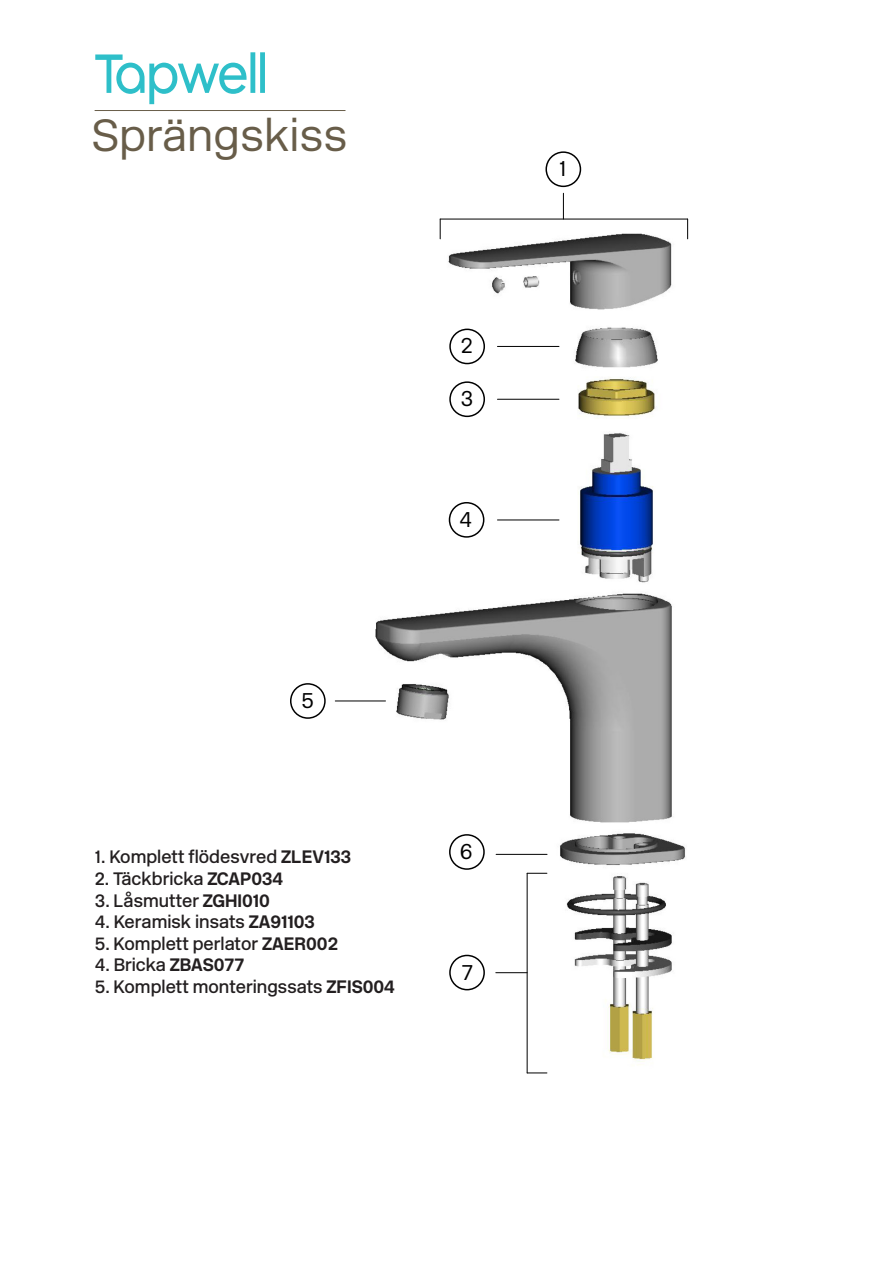
<style>
.page{position:relative;width:893px;height:1263px;background:#fff}
.page>*{position:absolute;margin:0;border:0;box-sizing:border-box;transform-origin:0 0}
.t1{font:300 45px "New Rail Alphabet";color:#685d49}
.t2{font:300 21.6px "New Rail Alphabet";color:#000}
.t3{font:500 18px "New Rail Alphabet";color:#231f20}
.s1{font-weight:700}
</style>
<div class="page">
<img style="left:359px;top:218px;width:330px;height:856px">
<div style="left:545px;top:151px;width:36px;height:36px;border:2px solid #000;border-radius:50%"></div>
<div style="left:449px;top:834px;width:36px;height:36px;border:2px solid #000;border-radius:50%"></div>
<div style="left:449px;top:502px;width:35px;height:36px;border:2px solid #000;border-radius:50%"></div>
<div style="left:449px;top:955px;width:36px;height:35px;border:2px solid #000;border-radius:50%"></div>
<div style="left:290px;top:683px;width:36px;height:36px;border:2px solid #000;border-radius:50%"></div>
<svg style="left:440px;top:220px;width:1px;height:19px"></svg>
<svg style="left:687px;top:220px;width:1px;height:19px"></svg>
<hr style="left:440px;top:219px;width:248px;height:1px;background:#000">
<svg style="left:563px;top:193px;width:1px;height:26px"></svg>
<hr style="left:335px;top:701px;width:50px;height:1px;background:#000">
<hr style="left:497px;top:520px;width:62px;height:1px;background:#000">
<hr style="left:496px;top:854px;width:51px;height:1px;background:#000">
<svg style="left:528px;top:873px;width:19px;height:1px"></svg>
<svg style="left:528px;top:1072px;width:19px;height:1px"></svg>
<hr style="left:527px;top:873px;width:1px;height:200px;background:#000">
<hr style="left:496px;top:972px;width:31px;height:1px;background:#000">
<div style="left:449px;top:329px;width:36px;height:35px;border:2px solid #000;border-radius:50%"></div>
<hr style="left:497px;top:346px;width:62px;height:1px;background:#000">
<div style="left:449px;top:381px;width:36px;height:36px;border:2px solid #000;border-radius:50%"></div>
<hr style="left:497px;top:399px;width:62px;height:1px;background:#000">
<hr style="left:95px;top:110px;width:250px;height:1px;background:#695e4a">
<svg style="left:95px;top:52px;width:170px;height:52px"></svg>
<p class="t1" style="left:91px;top:105px;width:258px">Sprängskiss</p>
<p class="t2" style="left:461px;top:332px;width:13px">2</p>
<p class="t2" style="left:461px;top:384px;width:14px">3</p>
<p class="t2" style="left:460px;top:505px;width:14px">4</p>
<p class="t2" style="left:302px;top:686px;width:14px">5</p>
<p class="t3" style="left:95px;top:845px;width:258px">1. Komplett flödesvred <span class="s1">ZLEV133</span></p>
<p class="t3" style="left:95px;top:867px;width:190px">2. Täckbricka <span class="s1">ZCAP034</span></p>
<p class="t3" style="left:95px;top:888px;width:177px">3. Låsmutter <span class="s1">ZGHI010</span></p>
<p class="t3" style="left:95px;top:910px;width:222px">4. Keramisk insats <span class="s1">ZA91103</span></p>
<p class="t3" style="left:95px;top:931px;width:245px">5. Komplett perlator <span class="s1">ZAER002</span></p>
<p class="t3" style="left:95px;top:953px;width:151px">4. Bricka <span class="s1">ZBAS077</span></p>
<p class="t3" style="left:95px;top:975px;width:302px">5. Komplett monteringssats <span class="s1">ZFIS004</span></p>
<p class="t2" style="left:460px;top:838px;width:14px">6</p>
<p class="t2" style="left:462px;top:958px;width:12px">7</p>
<p class="t2" style="left:560px;top:155px;width:8px">1</p>
</div>
